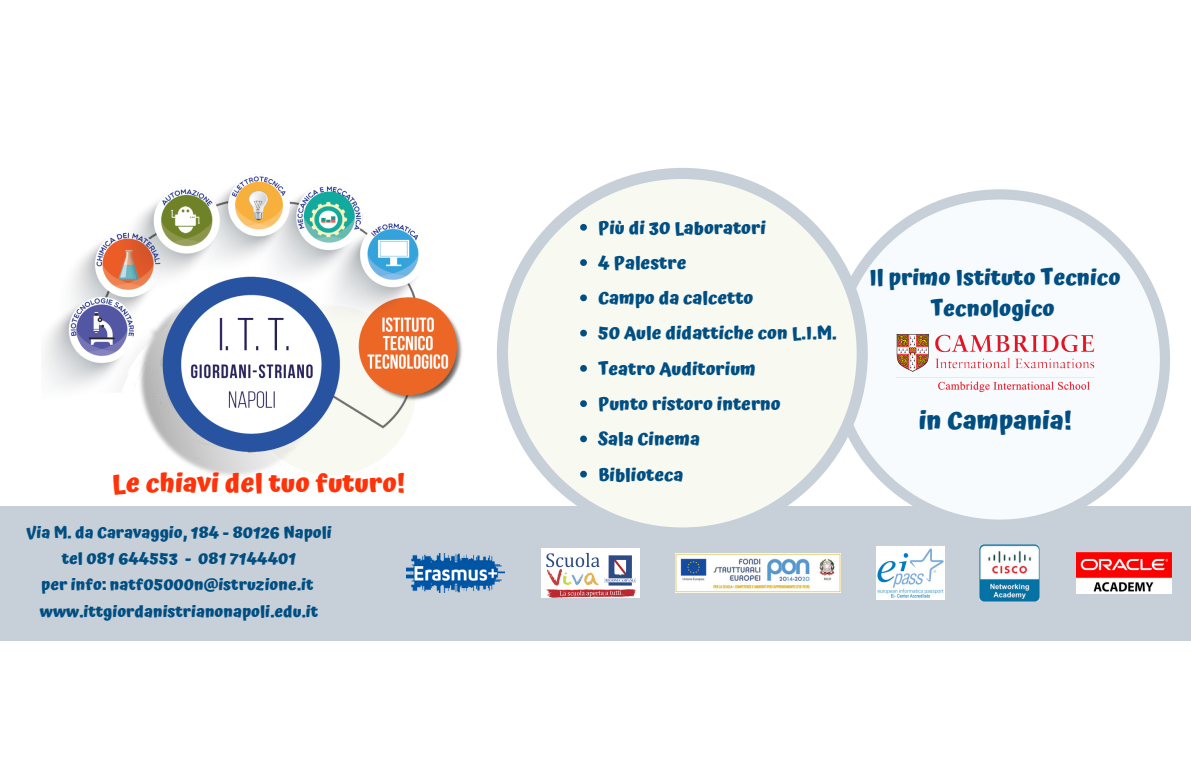
<style>
.page{position:relative;width:1191px;height:765px;background:#fff}
.page>*{position:absolute;margin:0;border:0;box-sizing:border-box;transform-origin:0 0}
.t1{font:700 26.2px "Atma";color:#ff330a}
.t2{font:700 25.2px "Atma";color:#004e82}
.t3{font:700 22.1px/30.9px "Atma";color:#004e82;text-align:center}
.t4{font:700 17.9px "Atma";color:#004e82}
.t5{font:700 16px "Atma";color:#004e82}
</style>
<div class="page">
<div style="left:0;top:506px;width:1190px;height:134px;background:#c7d0d8"></div>
<svg style="left:867px;top:189px;width:302px;height:331px"></svg>
<img style="left:45px;top:174px;width:417px;height:302px">
<img style="left:406px;top:554px;width:99px;height:38px">
<img style="left:675px;top:553px;width:165px;height:40px">
<img style="left:876px;top:547px;width:67px;height:52px">
<img style="left:541px;top:549px;width:98px;height:49px">
<img style="left:1076px;top:553px;width:95px;height:41px">
<img style="left:979px;top:545px;width:60px;height:57px">
<img style="left:892px;top:332px;width:205px;height:66px">
<svg style="left:497px;top:168px;width:370px;height:360px;fill:#f8f9f0"></svg>
<svg style="left:580px;top:224px;width:7px;height:7px"></svg>
<svg style="left:580px;top:259px;width:7px;height:7px"></svg>
<svg style="left:580px;top:294px;width:7px;height:7px"></svg>
<svg style="left:580px;top:330px;width:7px;height:6px"></svg>
<svg style="left:580px;top:365px;width:7px;height:7px"></svg>
<svg style="left:580px;top:400px;width:7px;height:7px"></svg>
<svg style="left:580px;top:436px;width:7px;height:6px"></svg>
<svg style="left:580px;top:471px;width:7px;height:7px"></svg>
<p class="t1" style="left:112px;top:467px;width:295px">Le chiavi del tuo futuro!</p>
<p class="t5" style="left:26px;top:523px;width:307px">Via M. da Caravaggio, 184 - 80126 Napoli</p>
<p class="t5" style="left:62px;top:549px;width:236px">tel 081 644553 - 081 7144401</p>
<p class="t5" style="left:41px;top:576px;width:274px">per info: natf05000n@istruzione.it</p>
<p class="t5" style="left:40px;top:602px;width:280px">www.ittgiordanistrianonapoli.edu.it</p>
<p class="t4" style="left:598px;top:217px;width:169px">Più di 30 Laboratori</p>
<p class="t4" style="left:598px;top:252px;width:90px">4 Palestre</p>
<p class="t4" style="left:598px;top:288px;width:157px">Campo da calcetto</p>
<p class="t4" style="left:598px;top:323px;width:240px">50 Aule didattiche con L.I.M.</p>
<p class="t4" style="left:598px;top:358px;width:159px">Teatro Auditorium</p>
<p class="t4" style="left:598px;top:393px;width:184px">Punto ristoro interno</p>
<p class="t4" style="left:598px;top:429px;width:103px">Sala Cinema</p>
<p class="t4" style="left:598px;top:464px;width:87px">Biblioteca</p>
<p class="t3" style="left:869px;top:262px;width:253px">Il primo Istituto Tecnico<br>Tecnologico</p>
<p class="t2" style="left:918px;top:406px;width:155px">in Campania!</p>
</div>
